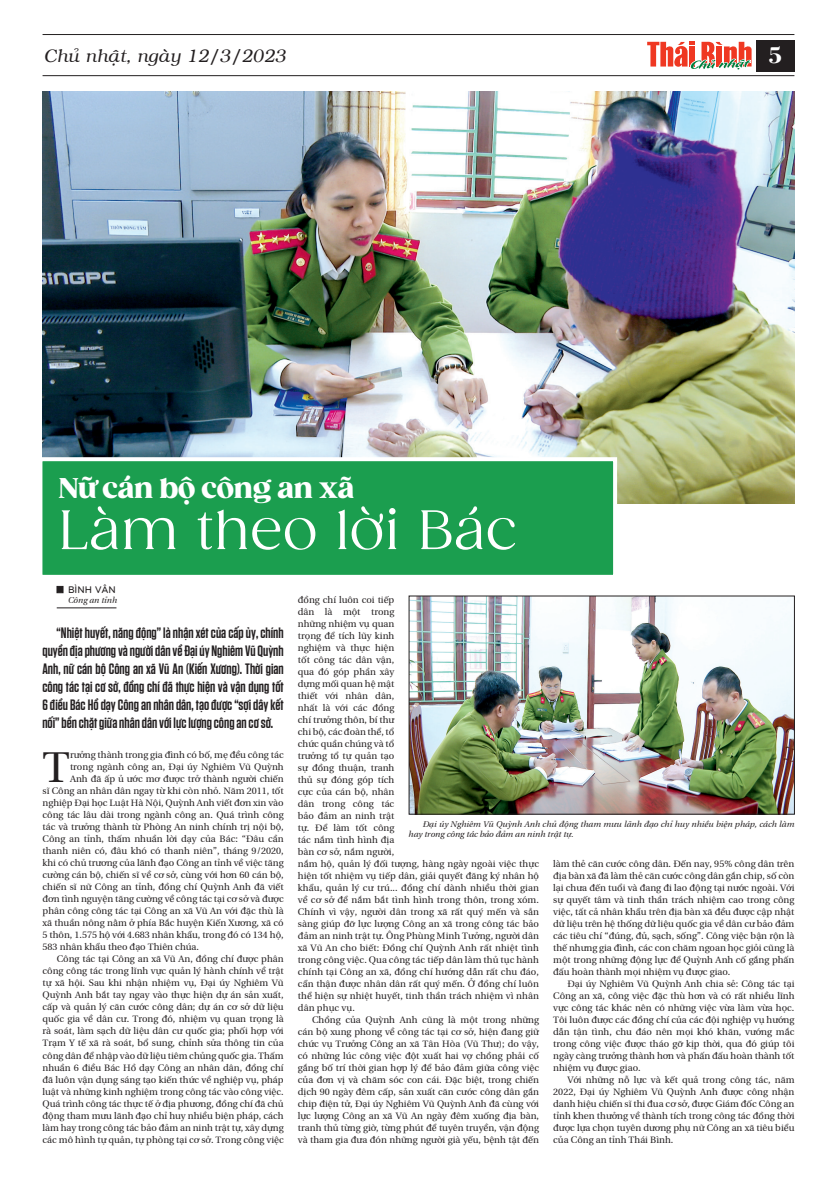
<style>
.page{position:relative;width:837px;height:1177px;background:#fff}
.page>*{position:absolute;margin:0;border:0;box-sizing:border-box;transform-origin:0 0}
.Body{font:53.5px "SVN Gazpacho Regular";color:#fff}
.Body-2{font:44.2px "BHD utopia Long";color:#231f20}
.Body-3{font:27.5px "SVN Gazpacho Black";color:#fff}
.t1{font:24px "VNI Bodon Bold";color:#fff}
.t2{font:italic 18px "VNI";color:#231f20}
.Sapo{font:600 15px/18px "SVN Tungsten";color:#231f20;text-align:justify}
.Ten_tac_gia{font:10px "UTM Bryant LG Bold";color:#231f20}
.Body-4{font:9.5px/12px "BHD utopia Long";color:#231f20;text-align:justify}
.Chu_thich_anh{font:8.5px/10.2px "BHD Utopia Italic long Italic";color:#231f20}
</style>
<div class="page">
<hr style="left:43px;top:34px;width:751px;height:1px;background:#231f20">
<hr style="left:43px;top:75px;width:751px;height:1px;background:#231f20">
<div style="left:755px;top:40px;width:39px;height:31px;background:#231f20"></div>
<svg style="left:647px;top:42px;width:105px;height:35px"></svg>
<div style="left:57px;top:586px;width:6px;height:7px;background:#231f20;border:1px solid #231f20"></div>
<hr style="left:57px;top:607px;width:59px;height:1px;background:#231f20">
<img style="left:43px;top:91px;width:751px;height:412px">
<div style="left:38px;top:457px;width:579px;height:122px;background:#1b9e4f;border:4px solid #fff"></div>
<img style="left:411px;top:598px;width:381px;height:214px">
<p class="t2" style="left:44px;top:43px;width:243px">Chuû nhaät, ngaøy 12/3/2023</p>
<p class="t1" style="left:767px;top:37px;width:16px">5</p>
<p class="Body-3" style="left:59px;top:467px;width:297px">Nữ cán bộ công an xã</p>
<p class="Body" style="left:59px;top:489px;width:460px">Làm theo lời Bác</p>
<p class="Ten_tac_gia" style="left:68px;top:582px;width:49px">BÌNH VÂN</p>
<p class="Chu_thich_anh" style="left:68px;top:593px;width:51px">Công an tỉnh</p>
<p class="Sapo" style="left:42px;top:623px;width:243px;text-indent:14px">“Nhiệt huyết, năng động” là nhận xét của cấp ủy, chính quyền địa phương và người dân về Đại úy Nghiêm Vũ Quỳnh Anh, nữ cán bộ Công an xã Vũ An (Kiến Xương). Thời gian công tác tại cơ sở, đồng chí đã thực hiện và vận dụng tốt 6 điều Bác Hồ dạy Công an nhân dân, tạo được “sợi dây kết nối” bền chặt giữa nhân dân với lực lượng công an cơ sở.</p>
<p class="Body-2" style="left:43px;top:734px;width:29px">T</p>
<p class="Body-4" style="left:70px;top:748px;width:215px">rưởng thành trong gia đình có bố, mẹ đều công tác</p>
<p class="Body-4" style="left:70px;top:760px;width:215px">trong ngành công an, Đại úy Nghiêm Vũ Quỳnh</p>
<p class="Body-4" style="left:70px;top:772px;width:215px">Anh đã ấp ủ ước mơ được trở thành người chiến</p>
<p class="Body-4" style="left:43px;top:784px;width:242px">sĩ Công an nhân dân ngay từ khi còn nhỏ. Năm 2011, tốt</p>
<p class="Body-4" style="left:43px;top:796px;width:242px">nghiệp Đại học Luật Hà Nội, Quỳnh Anh viết đơn xin vào</p>
<p class="Body-4" style="left:43px;top:808px;width:242px">công tác lâu dài trong ngành công an. Quá trình công</p>
<p class="Body-4" style="left:43px;top:820px;width:242px">tác và trưởng thành từ Phòng An ninh chính trị nội bộ,</p>
<p class="Body-4" style="left:43px;top:832px;width:242px">Công an tỉnh, thấm nhuần lời dạy của Bác: “Đâu cần</p>
<p class="Body-4" style="left:43px;top:844px;width:242px">thanh niên có, đâu khó có thanh niên”, tháng 9/2020,</p>
<p class="Body-4" style="left:43px;top:856px;width:242px">khi có chủ trương của lãnh đạo Công an tỉnh về việc tăng</p>
<p class="Body-4" style="left:43px;top:868px;width:242px">cường cán bộ, chiến sĩ về cơ sở, cùng với hơn 60 cán bộ,</p>
<p class="Body-4" style="left:43px;top:880px;width:242px">chiến sĩ nữ Công an tỉnh, đồng chí Quỳnh Anh đã viết</p>
<p class="Body-4" style="left:43px;top:892px;width:242px">đơn tình nguyện tăng cường về công tác tại cơ sở và được</p>
<p class="Body-4" style="left:43px;top:904px;width:242px">phân công công tác tại Công an xã Vũ An với đặc thù là</p>
<p class="Body-4" style="left:43px;top:916px;width:242px">xã thuần nông nằm ở phía Bắc huyện Kiến Xương, xã có</p>
<p class="Body-4" style="left:43px;top:928px;width:242px">5 thôn, 1.575 hộ với 4.683 nhân khẩu, trong đó có 134 hộ,</p>
<p class="Body-4" style="left:43px;top:940px;width:158px">583 nhân khẩu theo đạo Thiên chúa.</p>
<p class="Body-4" style="left:43px;top:952px;width:242px;text-indent:14px">Công tác tại Công an xã Vũ An, đồng chí được phân công công tác trong lĩnh vực quản lý hành chính về trật tự xã hội. Sau khi nhận nhiệm vụ, Đại úy Nghiêm Vũ Quỳnh Anh bắt tay ngay vào thực hiện dự án sản xuất, cấp và quản lý căn cước công dân; dự án cơ sở dữ liệu quốc gia về dân cư. Trong đó, nhiệm vụ quan trọng là rà soát, làm sạch dữ liệu dân cư quốc gia; phối hợp với Trạm Y tế xã rà soát, bổ sung, chỉnh sửa thông tin của công dân để nhập vào dữ liệu tiêm chủng quốc gia. Thấm nhuần 6 điều Bác Hồ dạy Công an nhân dân, đồng chí đã luôn vận dụng sáng tạo kiến thức về nghiệp vụ, pháp luật và những kinh nghiệm trong công tác vào công việc.<br>Quá trình công tác thực tế ở địa phương, đồng chí đã chủ động tham mưu lãnh đạo chỉ huy nhiều biện pháp, cách làm hay trong công tác bảo đảm an ninh trật tự, xây dựng các mô hình tự quản, tự phòng tại cơ sở. Trong công việc</p>
<p class="Body-4" style="left:298px;top:593px;width:242px;text-align:left">đồng chí luôn coi tiếp<br>dân là một trong<br>những nhiệm vụ quan<br>trọng để tích lũy kinh<br>nghiệm và thực hiện<br>tốt công tác dân vận,<br>qua đó góp phần xây<br>dựng mối quan hệ mật<br>thiết với nhân dân,<br>nhất là với các đồng<br>chí trưởng thôn, bí thư<br>chi bộ, các đoàn thể, tổ<br>chức quần chúng và tổ<br>trưởng tổ tự quản tạo<br>sự đồng thuận, tranh<br>thủ sự đóng góp tích<br>cực của cán bộ, nhân<br>dân trong công tác<br>bảo đảm an ninh trật<br>tự. Để làm tốt công<br>tác nắm tình hình địa<br>bàn cơ sở, nắm người,<br>nắm hộ, quản lý đối tượng, hàng ngày ngoài việc thực hiện tốt nhiệm vụ tiếp dân, giải quyết đăng ký nhân hộ khẩu, quản lý cư trú... đồng chí dành nhiều thời gian về cơ sở để nắm bắt tình hình trong thôn, trong xóm.<br>Chính vì vậy, người dân trong xã rất quý mến và sẵn sàng giúp đỡ lực lượng Công an xã trong công tác bảo đảm an ninh trật tự. Ông Phùng Minh Tưởng, người dân xã Vũ An cho biết: Đồng chí Quỳnh Anh rất nhiệt tình trong công việc. Qua công tác tiếp dân làm thủ tục hành chính tại Công an xã, đồng chí hướng dẫn rất chu đáo, cẩn thận được nhân dân rất quý mến. Ở đồng chí luôn thể hiện sự nhiệt huyết, tinh thần trách nhiệm vì nhân dân phục vụ.</p>
<p class="Body-4" style="left:298px;top:1013px;width:242px;text-indent:14px">Chồng của Quỳnh Anh cũng là một trong những cán bộ xung phong về công tác tại cơ sở, hiện đang giữ chức vụ Trưởng Công an xã Tân Hòa (Vũ Thư); do vậy, có những lúc công việc đột xuất hai vợ chồng phải cố gắng bố trí thời gian hợp lý để bảo đảm giữa công việc của đơn vị và chăm sóc con cái. Đặc biệt, trong chiến dịch 90 ngày đêm cấp, sản xuất căn cước công dân gắn chip điện tử, Đại úy Nghiêm Vũ Quỳnh Anh đã cùng với lực lượng Công an xã Vũ An ngày đêm xuống địa bàn, tranh thủ từng giờ, từng phút để tuyên truyền, vận động và tham gia đưa đón những người già yếu, bệnh tật đến</p>
<p class="Chu_thich_anh" style="left:408px;top:818px;width:387px;text-indent:14px">Đại úy Nghiêm Vũ Quỳnh Anh chủ động tham mưu lãnh đạo chỉ huy nhiều biện pháp, cách làm hay trong công tác bảo đảm an ninh trật tự.</p>
<p class="Body-4" style="left:553px;top:857px;width:242px">làm thẻ căn cước công dân. Đến nay, 95% công dân trên địa bàn xã đã làm thẻ căn cước công dân gắn chip, số còn lại chưa đến tuổi và đang đi lao động tại nước ngoài. Với sự quyết tâm và tinh thần trách nhiệm cao trong công việc, tất cả nhân khẩu trên địa bàn xã đều được cập nhật dữ liệu trên hệ thống dữ liệu quốc gia về dân cư bảo đảm các tiêu chí “đúng, đủ, sạch, sống”. Công việc bận rộn là thế nhưng gia đình, các con chăm ngoan học giỏi cũng là một trong những động lực để Quỳnh Anh cố gắng phấn đấu hoàn thành mọi nhiệm vụ được giao.</p>
<p class="Body-4" style="left:553px;top:977px;width:242px;text-indent:14px">Đại úy Nghiêm Vũ Quỳnh Anh chia sẻ: Công tác tại Công an xã, công việc đặc thù hơn và có rất nhiều lĩnh vực công tác khác nên có những việc vừa làm vừa học.<br>Tôi luôn được các đồng chí của các đội nghiệp vụ hướng dẫn tận tình, chu đáo nên mọi khó khăn, vướng mắc trong công việc được tháo gỡ kịp thời, qua đó giúp tôi ngày càng trưởng thành hơn và phấn đấu hoàn thành tốt nhiệm vụ được giao.</p>
<p class="Body-4" style="left:553px;top:1073px;width:242px;text-indent:14px">Với những nỗ lực và kết quả trong công tác, năm 2022, Đại úy Nghiêm Vũ Quỳnh Anh được công nhận danh hiệu chiến sĩ thi đua cơ sở, được Giám đốc Công an tỉnh khen thưởng về thành tích trong công tác đồng thời được lựa chọn tuyên dương phụ nữ Công an xã tiêu biểu của Công an tỉnh Thái Bình.</p>
</div>
